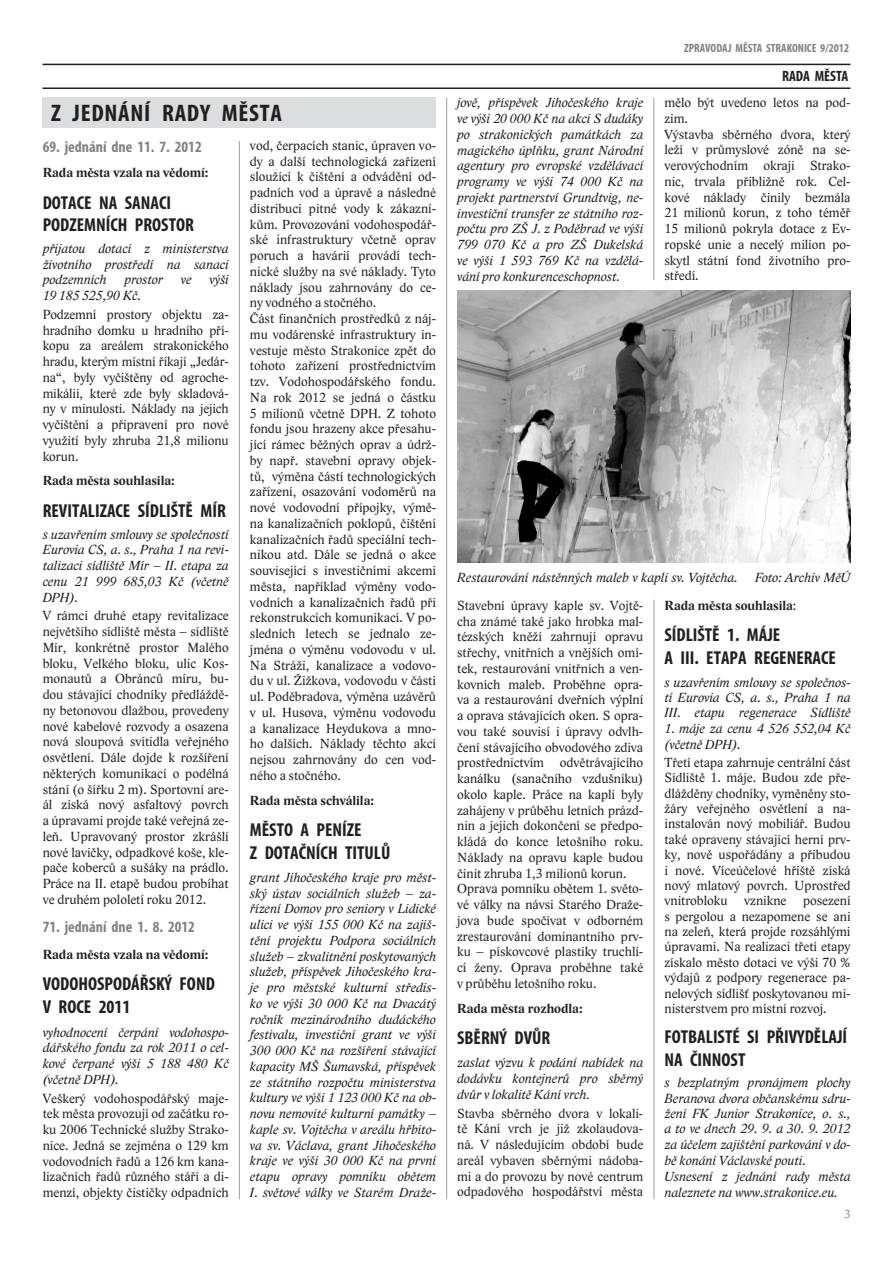
<style>
.page{position:relative;width:893px;height:1263px;background:#fff}
.page>*{position:absolute;margin:0;border:0;box-sizing:border-box;transform-origin:0 0}
.TITULEK{font:700 condensed 24px "Myriad Pro";letter-spacing:.03em;color:#231f20;scale:1.05 1}
.titulek_v_rade{font:700 condensed 18.75px/22.5px "Myriad Pro";color:#231f20}
.jednani_bez_linky{font:700 condensed 15.75px "Myriad Pro";color:#808285}
.Rada_města{font:700 condensed 15px "Myriad Pro";color:#231f20}
.Body_text{font:13.5px/15.8px "Lido STFCE";color:#231f20;text-align:justify}
.Body_text-2{font:italic 13.5px/15.8px "Lido STFCE";color:#231f20;text-align:justify}
.Body_text-3{font:700 13.5px "Lido STFCE";color:#231f20}
.popiska{font:italic 13.5px "Lido STFCE";color:#231f20}
.ZAHLAVI{font:700 condensed 12px "Myriad Pro";color:#808285}
.numero_vpravo{font:12px "Lido STFCE";color:#808285}
.s1{font-weight:400}
</style>
<div class="page">
<hr style="left:43px;top:64px;width:807px;height:1px;background:#231f20">
<hr style="left:43px;top:87px;width:807px;height:2px;background:#231f20">
<div style="left:43px;top:97px;width:393px;height:30px;background:#dcdddf"></div>
<hr style="left:653px;top:98px;width:1px;height:182px;background:#a8a9ad">
<hr style="left:446px;top:98px;width:1px;height:1101px;background:#a8a9ad">
<img style="left:457px;top:290px;width:393px;height:273px">
<hr style="left:653px;top:600px;width:1px;height:599px;background:#a8a9ad">
<hr style="left:239px;top:141px;width:1px;height:1058px;background:#a8a9ad">
<p class="ZAHLAVI" style="left:684px;top:40px;width:167px">ZPRAVODAJ MĚSTA STRAKONICE 9/2012</p>
<p class="Rada_města" style="left:782px;top:67px;width:68px">RADA MĚSTA</p>
<p class="Body_text" style="left:664px;top:95px;width:188px">mělo být uvedeno letos na pod&shy;zim.</p>
<p class="Body_text" style="left:664px;top:126px;width:188px">Výstavba sběrného dvora, který leží v průmyslové zóně na se&shy;verovýchodním okraji Strako&shy;nic, trvala přibližně rok. Cel&shy;kové náklady činily bezmála 21 milionů korun, z toho téměř 15 milionů pokryla dotace z Ev&shy;ropské unie a necelý milion po&shy;skytl státní fond životního pro&shy;středí.</p>
<p class="TITULEK" style="left:51px;top:98px;width:221px">Z JEDNÁNÍ RADY MĚSTA</p>
<p class="Body_text-2" style="left:457px;top:95px;width:188px">jově, příspěvek Jihočeského kraje ve výši 20 000 Kč na akci S dudáky po strakonických památkách za magického úplňku, grant Národní agentury pro evropské vzdělávací programy ve výši 74 000 Kč na projekt partnerství Grundtvig, ne&shy;investiční transfer ze státního roz&shy;počtu pro ZŠ J. z Poděbrad ve výši 799 070 Kč a pro ZŠ Dukelská ve výši 1 593 769 Kč na vzdělá&shy;vání pro konkurenceschopnost.</p>
<p class="Body_text" style="left:250px;top:138px;width:188px">vod, čerpacích stanic, úpraven vo&shy;dy a další technologická zařízení sloužící k čištění a odvádění od&shy;padních vod a úpravě a následné distribuci pitné vody k zákazní&shy;kům. Provozování vodohospodář&shy;ské infrastruktury včetně oprav poruch a havárií provádí tech&shy;nické služby na své náklady. Tyto náklady jsou zahrnovány do ce&shy;ny vodného a stočného.</p>
<p class="Body_text" style="left:250px;top:311px;width:188px">Část finančních prostředků z náj&shy;mu vodárenské infrastruktury in&shy;vestuje město Strakonice zpět do tohoto zařízení prostřednictvím tzv. Vodohospodářského fondu.<br>Na rok 2012 se jedná o částku 5 milionů včetně DPH. Z tohoto fondu jsou hrazeny akce přesahu&shy;jící rámec běžných oprav a údrž&shy;by např. stavební opravy objek&shy;tů, výměna částí technologických zařízení, osazování vodoměrů na nové vodovodní přípojky, výmě&shy;na kanalizačních poklopů, čištění kanalizačních řadů speciální tech&shy;nikou atd. Dále se jedná o akce související s investičními akcemi města, například výměny vodo&shy;vodních a kanalizačních řadů při rekonstrukcích komunikací. V po&shy;sledních letech se jednalo ze&shy;jména o výměnu vodovodu v ul.<br>Na Stráži, kanalizace a vodovo&shy;du v ul. Žižkova, vodovodu v části ul. Poděbradova, výměna uzávěrů v ul. Husova, výměnu vodovodu a kanalizace Heydukova a mno&shy;ho dalších. Náklady těchto akcí nejsou zahrnovány do cen vod&shy;ného a stočného.</p>
<p class="Body_text-3" style="left:250px;top:792px;width:126px">Rada města schválila:</p>
<p class="titulek_v_rade" style="left:250px;top:818px;width:113px">MĚSTO A PENÍZE</p>
<p class="titulek_v_rade" style="left:250px;top:841px;width:142px">Z DOTAČNÍCH TITULŮ</p>
<p class="Body_text-2" style="left:250px;top:869px;width:188px">grant Jihočeského kraje pro měst&shy;ský ústav sociálních služeb – za&shy;řízení Domov pro seniory v Lidické ulici ve výši 155 000 Kč na zajiš&shy;tění projektu Podpora sociálních služeb – zkvalitnění poskytovaných služeb, příspěvek Jihočeského kra&shy;je pro městské kulturní středis&shy;ko ve výši 30 000 Kč na Dvacátý ročník mezinárodního dudáckého festivalu, investiční grant ve výši 300 000 Kč na rozšíření stávající kapacity MŠ Šumavská, příspěvek ze státního rozpočtu ministerstva kultury ve výši 1 123 000 Kč na ob&shy;novu nemovité kulturní památky – kaple sv. Vojtěcha v areálu hřbito&shy;va sv. Václava, grant Jihočeského kraje ve výši 30 000 Kč na první etapu opravy pomníku obětem I. světové války ve Starém Draže-</p>
<p class="jednani_bez_linky" style="left:43px;top:137px;width:161px">69. jednání dne 11. 7. 2012</p>
<p class="Body_text-3" style="left:43px;top:164px;width:167px">Rada města vzala na vědomí:</p>
<p class="titulek_v_rade" style="left:43px;top:191px;width:153px">DOTACE NA SANACI<br>PODZEMNÍCH PROSTOR</p>
<p class="Body_text-2" style="left:43px;top:240px;width:188px">přijatou dotaci z ministerstva životního prostředí na sanaci podzemních</p>
<p class="Body_text-2" style="left:124px;top:272px;width:40px">prostor</p>
<p class="Body_text-2" style="left:181px;top:272px;width:12px">ve</p>
<p class="Body_text-2" style="left:209px;top:272px;width:21px">výši</p>
<p class="Body_text-2" style="left:43px;top:288px;width:100px">19 185 525,90 Kč.</p>
<p class="Body_text" style="left:43px;top:306px;width:188px">Podzemní prostory objektu za&shy;hradního domku u hradního pří&shy;kopu za areálem strakonického hradu, kterým místní říkají „Jedár&shy;na“, byly vyčištěny od agroche&shy;mikálií, které zde byly skladová&shy;ny v minulosti. Náklady na jejich vyčištění a připravení pro nové využití byly zhruba 21,8 milionu korun.</p>
<p class="Body_text-3" style="left:43px;top:473px;width:134px">Rada města souhlasila:</p>
<p class="titulek_v_rade" style="left:43px;top:499px;width:185px">REVITALIZACE SÍDLIŠTĚ MÍR</p>
<p class="Body_text-2" style="left:43px;top:526px;width:188px">s uzavřením smlouvy se společností Eurovia CS, a. s., Praha 1 na revi&shy;talizaci sídliště Mír – II. etapa za cenu 21 999 685,03 Kč (včetně DPH).</p>
<p class="Body_text" style="left:43px;top:608px;width:188px">V rámci druhé etapy revitalizace největšího sídliště města – sídliště Mír, konkrétně prostor Malého bloku, Velkého bloku, ulic Kos&shy;monautů a Obránců míru, bu&shy;dou stávající chodníky předláždě&shy;ny betonovou dlažbou, provedeny nové kabelové rozvody a osazena nová sloupová svítidla veřejného osvětlení. Dále dojde k rozšíření některých komunikací o podélná stání (o šířku 2 m). Sportovní are&shy;ál získá nový asfaltový povrch a úpravami projde také veřejná ze&shy;leň. Upravovaný prostor zkrášlí nové lavičky, odpadkové koše, kle&shy;pače koberců a sušáky na prádlo.<br>Práce na II. etapě budou probíhat ve druhém pololetí roku 2012.</p>
<p class="jednani_bez_linky" style="left:43px;top:917px;width:154px">71. jednání dne 1. 8. 2012</p>
<p class="Body_text-3" style="left:43px;top:946px;width:167px">Rada města vzala na vědomí:</p>
<p class="titulek_v_rade" style="left:43px;top:972px;width:174px">VODOHOSPODÁŘSKÝ FOND</p>
<p class="titulek_v_rade" style="left:43px;top:995px;width:89px">V ROCE 2011</p>
<p class="Body_text-2" style="left:43px;top:1024px;width:188px">vyhodnocení čerpání vodohospo&shy;dářského fondu za rok 2011 o cel&shy;kové čerpané výši 5 188 480 Kč (včetně DPH).</p>
<p class="Body_text" style="left:43px;top:1090px;width:188px">Veškerý vodohospodářský maje&shy;tek města provozují od začátku ro&shy;ku 2006 Technické služby Strako&shy;nice. Jedná se zejména o 129 km vodovodních řadů a 126 km kana&shy;lizačních řadů různého stáří a di&shy;menzí, objekty čističky odpadních</p>
<p class="popiska" style="left:457px;top:569px;width:282px">Restaurování nástěnných maleb v kapli sv. Vojtěcha.</p>
<p class="popiska" style="left:755px;top:569px;width:97px">Foto: Archiv MěÚ</p>
<p class="Body_text" style="left:457px;top:597px;width:188px">Stavební úpravy kaple sv. Vojtě&shy;cha známé také jako hrobka mal&shy;tézských kněží zahrnují opravu střechy, vnitřních a vnějších omí&shy;tek, restaurování vnitřních a ven&shy;kovních maleb. Proběhne opra&shy;va a restaurování dveřních výplní a oprava stávajících oken. S opra&shy;vou také souvisí i úpravy odvlh&shy;čení stávajícího obvodového zdiva prostřednictvím odvětrávajícího kanálku (sanačního vzdušníku) okolo kaple. Práce na kapli byly zahájeny v průběhu letních prázd&shy;nin a jejich dokončení se předpo&shy;kládá do konce letošního roku.<br>Náklady na opravu kaple budou činit zhruba 1,3 milionů korun.</p>
<p class="Body_text" style="left:457px;top:881px;width:188px">Oprava pomníku obětem 1. světo&shy;vé války na návsi Starého Draže&shy;jova bude spočívat v odborném zrestaurování dominantního prv&shy;ku – pískovcové plastiky truchlí&shy;cí ženy. Oprava proběhne také v průběhu letošního roku.</p>
<p class="Body_text-3" style="left:457px;top:1000px;width:127px">Rada města rozhodla:</p>
<p class="titulek_v_rade" style="left:457px;top:1026px;width:95px">SBĚRNÝ DVŮR</p>
<p class="Body_text-2" style="left:457px;top:1055px;width:188px">zaslat výzvu k podání nabídek na dodávku kontejnerů pro sběrný dvůr v lokalitě Kání vrch.</p>
<p class="Body_text" style="left:457px;top:1105px;width:188px">Stavba sběrného dvora v lokali&shy;tě Kání vrch je již zkolaudova&shy;ná. V následujícím období bude areál vybaven sběrnými nádoba&shy;mi a do provozu by nové centrum odpadového hospodářství města</p>
<p class="Body_text-3" style="left:664px;top:597px;width:133px">Rada města souhlasila<span class="s1">:</span></p>
<p class="titulek_v_rade" style="left:664px;top:623px;width:117px">SÍDLIŠTĚ 1. MÁJE</p>
<p class="titulek_v_rade" style="left:664px;top:646px;width:173px">A III. ETAPA REGENERACE</p>
<p class="Body_text-2" style="left:664px;top:674px;width:188px;line-height:15.3px">s uzavřením smlouvy se společnos&shy;tí Eurovia CS, a. s., Praha 1 na III. etapu regenerace Sídliště</p>
<p class="Body_text-2" style="left:664px;top:720px;width:188px">1. máje za cenu 4 526 552,04 Kč (včetně DPH).</p>
<p class="Body_text" style="left:664px;top:755px;width:188px">Třetí etapa zahrnuje centrální část Sídliště 1. máje. Budou zde pře&shy;dlážděny chodníky, vyměněny sto&shy;žáry veřejného osvětlení a na&shy;instalován nový mobiliář. Budou také opraveny stávající herní prv&shy;ky, nově uspořádány a přibudou i nové. Víceúčelové hřiště získá nový mlatový povrch. Uprostřed vnitrobloku vznikne posezení s pergolou a nezapomene se ani na zeleň, která projde rozsáhlými úpravami. Na realizaci třetí etapy získalo město dotaci ve výši 70 % výdajů z podpory regenerace pa&shy;nelových sídlišť poskytovanou mi&shy;nisterstvem pro místní rozvoj.</p>
<p class="titulek_v_rade" style="left:664px;top:1025px;width:184px">FOTBALISTÉ SI PŘIVYDĚLAJÍ<br>NA ČINNOST</p>
<p class="Body_text-2" style="left:664px;top:1075px;width:188px">s bezplatným pronájmem plochy Beranova dvora občanskému sdru&shy;žení FK Junior Strakonice, o. s., a to ve dnech 29. 9. a 30. 9. 2012 za účelem zajištění parkování v do&shy;bě konání Václavské pouti.</p>
<p class="Body_text-2" style="left:664px;top:1169px;width:188px;line-height:15.3px">Usnesení z jednání rady města naleznete na www.strakonice.eu.</p>
<p class="numero_vpravo" style="left:844px;top:1207px;width:8px">3</p>
</div>
